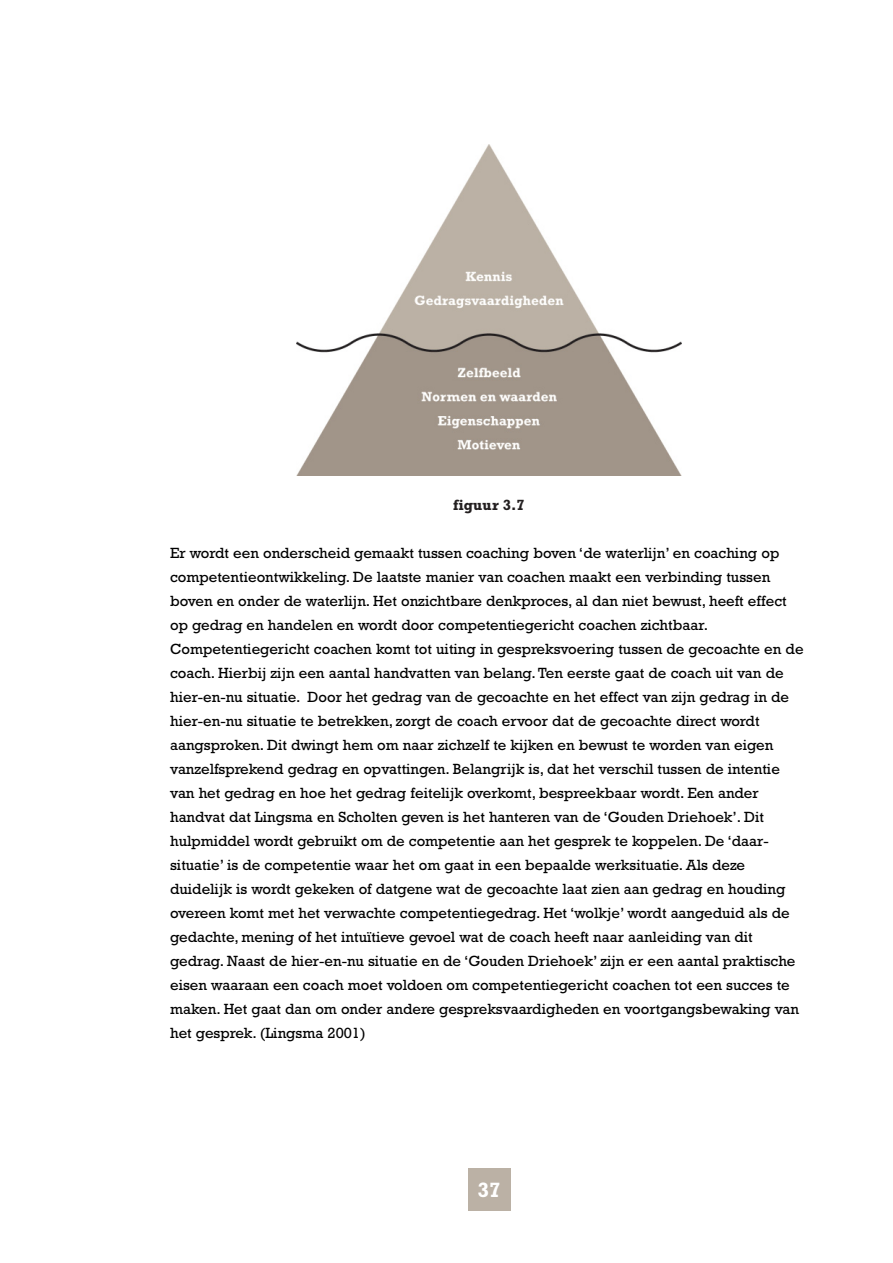
<style>
.page{position:relative;width:893px;height:1263px;background:#fff}
.page>*{position:absolute;margin:0;border:0;box-sizing:border-box;transform-origin:0 0}
.t1{font:700 21px "Rockwell";color:#fff}
.t2{font:15px/24px "Rockwell";color:#000}
.t3{font:700 15px "Rockwell";color:#231f20}
</style>
<div class="page">
<div style="left:468px;top:1168px;width:42px;height:43px;background:#bbb1a5"></div>
<img style="left:297px;top:144px;width:384px;height:331px">
<p class="t3" style="left:453px;top:500px;width:73px">figuur 3.7</p>
<p class="t2" style="left:170px;top:543px;width:635px">Er wordt een onderscheid gemaakt tussen coaching boven ‘de waterlijn’ en coaching op competentieontwikkeling. De laatste manier van coachen maakt een verbinding tussen boven en onder de waterlijn. Het onzichtbare denkproces, al dan niet bewust, heeft effect op gedrag en handelen en wordt door competentiegericht coachen zichtbaar.<br>Competentiegericht coachen komt tot uiting in gespreksvoering tussen de gecoachte en de coach. Hierbij zijn een aantal handvatten van belang. Ten eerste gaat de coach uit van de hier-en-nu situatie. Door het gedrag van de gecoachte en het effect van zijn gedrag in de hier-en-nu situatie te betrekken, zorgt de coach ervoor dat de gecoachte direct wordt aangsproken. Dit dwingt hem om naar zichzelf te kijken en bewust te worden van eigen vanzelfsprekend gedrag en opvattingen. Belangrijk is, dat het verschil tussen de intentie van het gedrag en hoe het gedrag feitelijk overkomt, bespreekbaar wordt. Een ander handvat dat Lingsma en Scholten geven is het hanteren van de ‘Gouden Driehoek’. Dit hulpmiddel wordt gebruikt om de competentie aan het gesprek te koppelen. De ‘daar&shy;situatie’ is de competentie waar het om gaat in een bepaalde werksituatie. Als deze duidelijk is wordt gekeken of datgene wat de gecoachte laat zien aan gedrag en houding overeen komt met het verwachte competentiegedrag. Het ‘wolkje’ wordt aangeduid als de gedachte, mening of het intuïtieve gevoel wat de coach heeft naar aanleiding van dit gedrag. Naast de hier-en-nu situatie en de ‘Gouden Driehoek’ zijn er een aantal praktische eisen waaraan een coach moet voldoen om competentiegericht coachen tot een succes te maken. Het gaat dan om onder andere gespreksvaardigheden en voortgangsbewaking van het gesprek. (Lingsma 2001)</p>
<h1 class="t1" style="left:478px;top:1182px;width:25px">37</h1>
</div>
